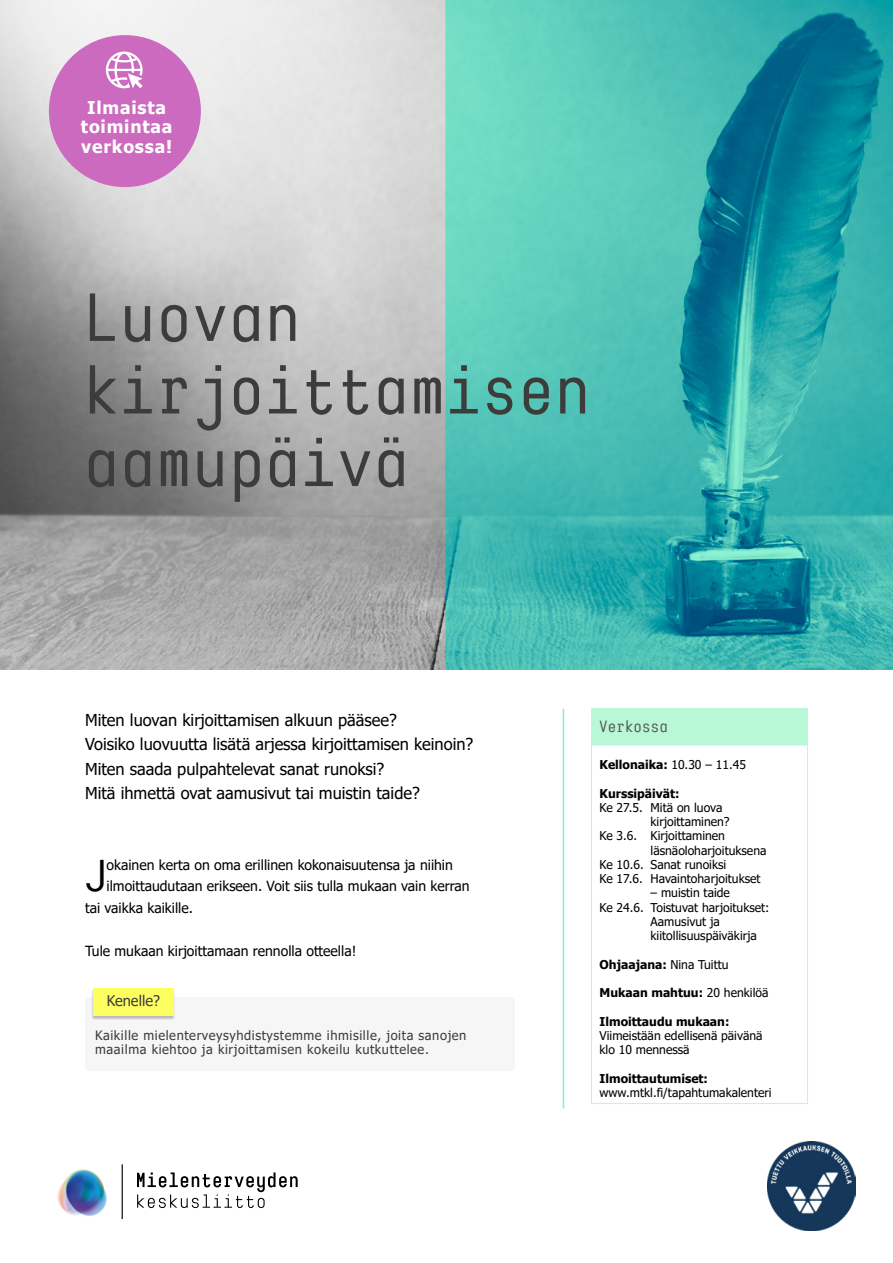
<style>
.page{position:relative;width:893px;height:1263px;background:#fff}
.page>*{position:absolute;margin:0;border:0;box-sizing:border-box;transform-origin:0 0}
.t1{font:500 69.45px/72.6px "Karben 205 Mono";letter-spacing:.045em;color:#3c3c3b}
.t2{font:500 45.3px "Karben 205 Mono";color:#000}
.t3{font:700 17.55px/19.5px "Tahoma";letter-spacing:.045em;color:#fff;text-align:center}
.t4{font:500 16.5px "Karben 205 Mono";letter-spacing:.045em;color:#575756}
.t5{font:16.35px/24.6px "Tahoma";color:#000}
.t6{font:14.7px "Tahoma";color:#3c3c3b}
.t7{font:13.95px "Tahoma";color:#000}
.t8{font:12.9px/14px "Tahoma";letter-spacing:.045em;color:#3c3c3b}
.t9{font:12.15px/14.2px "Tahoma";color:#000}
.t10{font:700 12.15px "Tahoma";color:#000}
.s1{font-weight:400}
</style>
<div class="page">
<img style="left:0;top:0;width:893px;height:670px">
<img style="left:767px;top:1142px;width:89px;height:88px">
<hr style="left:122px;top:1164px;width:1px;height:55px;background:#000">
<svg style="left:137px;top:1172px;width:161px;height:37px"></svg>
<img style="left:57px;top:1169px;width:50px;height:47px">
<div style="left:85px;top:997px;width:429px;height:73px;background:#f6f6f6"></div>
<div style="left:91px;top:989px;width:85px;height:31px;background:#000;opacity:.25"></div>
<div style="left:93px;top:989px;width:81px;height:27px;background:#fdff60"></div>
<hr style="left:563px;top:709px;width:1px;height:399px;background:#88f3bc">
<div style="left:591px;top:708px;width:217px;height:38px;background:#b8f8d7"></div>
<div style="left:591px;top:737px;width:217px;height:367px;border:1px solid #b8f8d7"></div>
<div style="left:49px;top:35px;width:152px;height:152px;background:#cb6abe;border-radius:50%"></div>
<svg style="left:106px;top:52px;width:37px;height:36px"></svg>
<h3 class="t3" style="left:81px;top:98px;width:93px">Ilmaista toimintaa verkossa!</h3>
<h1 class="t1" style="left:85px;top:282px;width:505px">Luovan kirjoittamisen aamupäivä</h1>
<h3 class="t5" style="left:85px;top:708px;width:390px">Miten luovan kirjoittamisen alkuun pääsee?<br>Voisiko luovuutta lisätä arjessa kirjoittamisen keinoin?<br>Miten saada pulpahtelevat sanat runoksi?<br>Mitä ihmettä ovat aamusivut tai muistin taide?</h3>
<h2 class="t2" style="left:85px;top:851px;width:23px">J</h2>
<p class="t7" style="left:107px;top:856px;width:348px">okainen kerta on oma erillinen kokonaisuutensa ja niihin</p>
<p class="t7" style="left:107px;top:877px;width:365px">ilmoittaudutaan erikseen. Voit siis tulla mukaan vain kerran</p>
<p class="t7" style="left:85px;top:898px;width:109px">tai vaikka kaikille.</p>
<p class="t7" style="left:85px;top:941px;width:273px">Tule mukaan kirjoittamaan rennolla otteella!</p>
<p class="t6" style="left:107px;top:991px;width:55px">Kenelle?</p>
<p class="t8" style="left:95px;top:1029px;width:373px">Kaikille mielenterveysyhdistystemme ihmisille, joita sanojen maailma kiehtoo ja kirjoittamisen kokeilu kutkuttelee.</p>
<h3 class="t4" style="left:600px;top:717px;width:70px">Verkossa</h3>
<p class="t10" style="left:600px;top:756px;width:148px">Kellonaika: <span class="s1">10.30 – 11.45</span></p>
<p class="t10" style="left:600px;top:784px;width:82px">Kurssipäivät:</p>
<p class="t9" style="left:600px;top:801px;width:124px">Ke 27.5. Mitä on luova</p>
<p class="t9" style="left:651px;top:815px;width:81px">kirjoittaminen?</p>
<p class="t9" style="left:600px;top:829px;width:127px">Ke 3.6. Kirjoittaminen</p>
<p class="t9" style="left:651px;top:844px;width:117px">läsnäoloharjoituksena</p>
<p class="t9" style="left:600px;top:858px;width:128px">Ke 10.6. Sanat runoiksi</p>
<p class="t9" style="left:600px;top:872px;width:163px">Ke 17.6. Havaintoharjoitukset</p>
<p class="t9" style="left:651px;top:886px;width:81px">– muistin taide</p>
<p class="t9" style="left:600px;top:901px;width:171px">Ke 24.6. Toistuvat harjoitukset:</p>
<p class="t9" style="left:651px;top:915px;width:71px">Aamusivut ja</p>
<p class="t9" style="left:651px;top:929px;width:108px">kiitollisuuspäiväkirja</p>
<p class="t10" style="left:600px;top:955px;width:130px">Ohjaajana: <span class="s1">Nina Tuittu</span></p>
<p class="t10" style="left:600px;top:984px;width:170px">Mukaan mahtuu: <span class="s1">20 henkilöä</span></p>
<p class="t10" style="left:600px;top:1012px;width:131px">Ilmoittaudu mukaan:</p>
<p class="t9" style="left:600px;top:1029px;width:165px">Viimeistään edellisenä päivänä klo 10 mennessä</p>
<p class="t10" style="left:600px;top:1069px;width:110px">Ilmoittautumiset:</p>
<p class="t9" style="left:600px;top:1086px;width:174px">www.mtkl.fi/tapahtumakalenteri</p>
</div>
